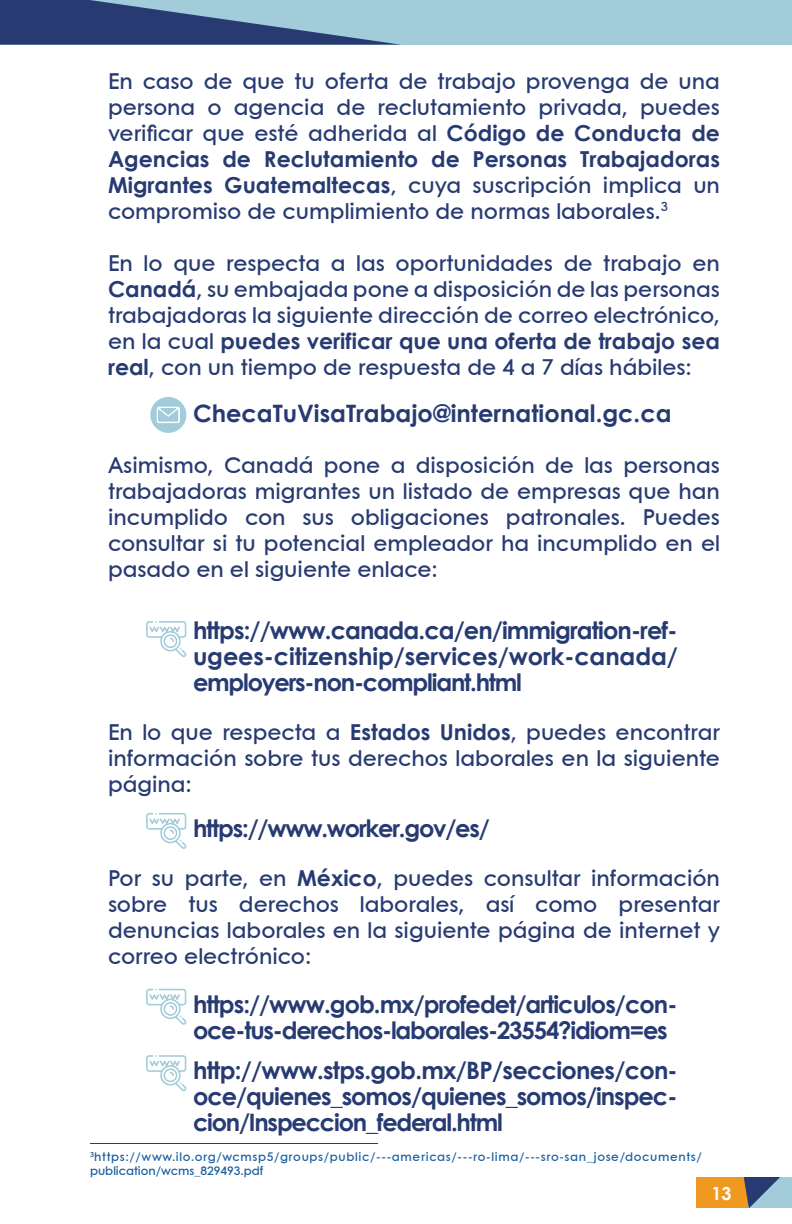
<style>
.page{position:relative;width:792px;height:1224px;background:#fff}
.page>*{position:absolute;margin:0;border:0;box-sizing:border-box;transform-origin:0 0}
.t1{font:700 24px/26px "Century Gothic";letter-spacing:-.04em;color:#273b72;text-align:justify}
.t2{font:700 24px "Century Gothic";color:#273b72}
.t3{font:600 22px/26px "Century Gothic Paneuropean";color:#273b72;text-align:justify}
.t4{font:700 18px "Century Gothic";color:#fff}
.t5{font:600 12px/14.4px "Century Gothic Paneuropean";letter-spacing:.055em;color:#175d9e}
.s1{font-family:"Century Gothic";font-weight:700}
</style>
<div class="page">
<svg style="left:696px;top:1178px;width:96px;height:30px;background:#b39665"></svg>
<div style="left:0;top:0;width:792px;height:45px;background:#a2ccd9"></div>
<svg style="left:0;top:0;width:400px;height:45px"></svg>
<svg style="left:150px;top:397px;width:36px;height:36px"></svg>
<svg style="left:146px;top:621px;width:40px;height:36px"></svg>
<svg style="left:146px;top:813px;width:40px;height:36px"></svg>
<svg style="left:146px;top:989px;width:40px;height:36px"></svg>
<svg style="left:146px;top:1055px;width:40px;height:36px"></svg>
<hr style="left:90px;top:1143px;width:288px;height:1px;background:#273b72">
<p class="t3" style="left:108px;top:67px;width:614px">En caso de que tu oferta de trabajo provenga de una persona o agencia de reclutamiento privada, puedes verificar que esté adherida al <span class="s1">Código de Conducta de Agencias de Reclutamiento de Personas Trabajadoras Migrantes Guatemaltecas,</span> cuya suscripción implica un compromiso de cumplimiento de normas laborales.<sup>3</sup></p>
<p class="t3" style="left:108px;top:249px;width:614px">En lo que respecta a las oportunidades de trabajo en <span class="s1">Canadá</span>, su embajada pone a disposición de las personas trabajadoras la siguiente dirección de correo electrónico, en la cual <span class="s1">puedes verificar que una oferta de trabajo sea real</span>, con un tiempo de respuesta de 4 a 7 días hábiles:</p>
<p class="t2" style="left:193px;top:399px;width:480px">ChecaTuVisaTrabajo@international.gc.ca</p>
<p class="t3" style="left:108px;top:451px;width:614px">Asimismo, Canadá pone a disposición de las personas trabajadoras migrantes un listado de empresas que han incumplido con sus obligaciones patronales. Puedes consultar si tu potencial empleador ha incumplido en el pasado en el siguiente enlace:</p>
<p class="t1" style="left:193px;top:617px;width:486px">https://www.canada.ca/en/immigration-ref&shy;ugees-citizenship/services/work-canada/ employers-non-compliant.html</p>
<p class="t3" style="left:108px;top:718px;width:614px">En lo que respecta a <span class="s1">Estados Unidos</span>, puedes encontrar información sobre tus derechos laborales en la siguiente página:</p>
<p class="t1" style="left:193px;top:815px;width:298px">https://www.worker.gov/es/</p>
<p class="t3" style="left:108px;top:865px;width:614px">Por su parte, en <span class="s1">México</span>, puedes consultar información sobre tus derechos laborales, así como presentar denuncias laborales en la siguiente página de internet y correo electrónico:</p>
<p class="t1" style="left:193px;top:990px;width:486px">https://www.gob.mx/profedet/articulos/con&shy;oce-tus-derechos-laborales-23554?idiom=es</p>
<p class="t1" style="left:193px;top:1057px;width:486px">http://www.stps.gob.mx/BP/secciones/con&shy;oce/quienes_somos/quienes_somos/inspec&shy;cion/Inspeccion_federal.html</p>
<p class="t5" style="left:90px;top:1149px;width:614px"><sup>3</sup>https://www.ilo.org/wcmsp5/groups/public/---americas/---ro-lima/---sro-san_jose/documents/ publication/wcms_829493.pdf</p>
<p class="t4" style="left:711px;top:1182px;width:22px">13</p>
</div>
